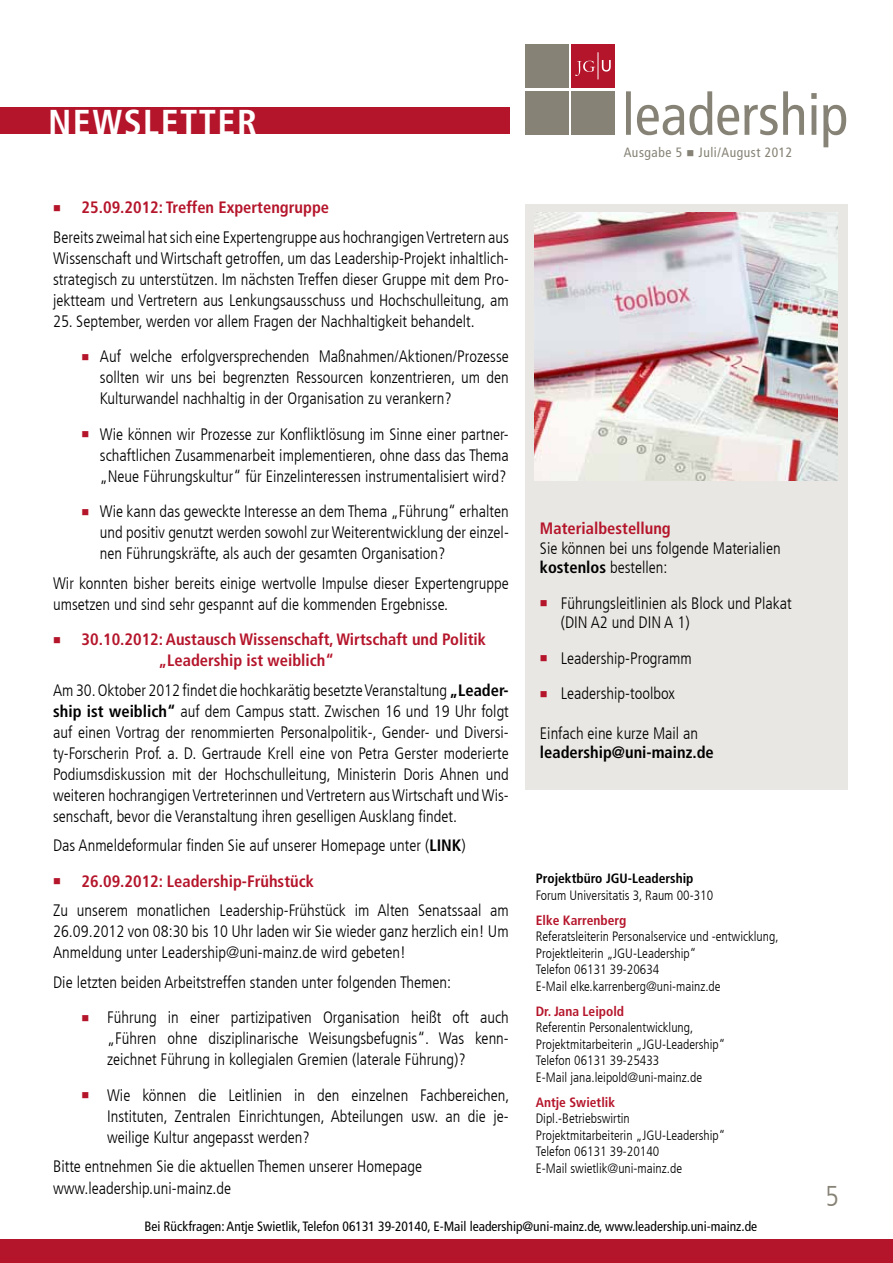
<style>
.page{position:relative;width:893px;height:1263px;background:#fff}
.page>*{position:absolute;margin:0;border:0;box-sizing:border-box;transform-origin:0 0}
.t1{font:700 condensed 36px "Frutiger LT Com";color:#fff}
.t2{font:300 condensed 28.5px "Frutiger LT Com";color:#868275}
.t3{font:300 condensed 16.5px/21px "Frutiger LT Com";color:#000}
.t4{font:700 condensed 16.5px/21px "Frutiger LT Com";color:#b5152b}
.t5{font:700 condensed 16.5px "Frutiger LT Com";color:#000}
.t6{font:300 condensed 13.5px/16.5px "Frutiger LT Com";color:#000}
.t7{font:condensed 13.5px "Frutiger LT Com";color:#000}
.t8{font:700 condensed 13.5px "Frutiger LT Com";color:#b5152b}
.t9{font:700 condensed 13.5px "Frutiger LT Com";color:#000}
.t10{font:condensed 13.5px "Frutiger LT Com";letter-spacing:.04em;color:#868275}
.s1{color:#b5152b}
.s2{font-weight:700;color:#b5152b}
.s3{font-weight:700}
</style>
<div class="page">
<div style="left:0;top:1240px;width:893px;height:23px;background:#b5152b"></div>
<svg style="left:626px;top:91px;width:220px;height:56px"></svg>
<div style="left:572px;top:45px;width:43px;height:43px;background:#b5152b"></div>
<svg style="left:575px;top:52px;width:36px;height:27px"></svg>
<div style="left:525px;top:45px;width:44px;height:43px;background:#868275"></div>
<div style="left:525px;top:91px;width:44px;height:43px;background:#868275"></div>
<div style="left:572px;top:91px;width:43px;height:43px;background:#868275"></div>
<div style="left:0;top:108px;width:510px;height:26px;background:#b5152b"></div>
<div style="left:525px;top:204px;width:323px;height:585px;background:#e9e7e3"></div>
<img style="left:535px;top:213px;width:303px;height:267px">
<h1 class="t1" style="left:48px;top:101px;width:46px">Newslette</h1>
<h1 class="t1" style="left:237px;top:101px;width:22px">r</h1>
<p class="t3" style="left:53px;top:193px;width:457px;line-height:29.5px"><span class="s1">■</span> <span class="s2">25.09.2012: Treffen Expertengruppe<br></span>Bereits zweimal hat sich eine Expertengruppe aus hochrangigen Vertretern aus</p>
<p class="t3" style="left:53px;top:248px;width:457px;text-align:justify">Wissenschaft und Wirtschaft getroffen, um das Leadership-Projekt inhaltlich&shy;strategisch zu unterstützen. Im nächsten Treffen dieser Gruppe mit dem Pro&shy;jektteam und Vertretern aus Lenkungsausschuss und Hochschulleitung, am</p>
<p class="t3" style="left:53px;top:311px;width:423px">25. September, werden vor allem Fragen der Nachhaltigkeit behandelt.</p>
<p class="t3" style="left:100px;top:346px;width:410px;text-align:justify;text-indent:-18px"><span class="s1">■</span> Auf welche erfolgversprechenden Maßnahmen/Aktionen/Prozesse sollten wir uns bei begrenzten Ressourcen konzentrieren, um den Kulturwandel nachhaltig in der Organisation zu verankern?</p>
<p class="t3" style="left:100px;top:424px;width:410px;text-align:justify;text-indent:-18px"><span class="s1">■</span> Wie können wir Prozesse zur Konfliktlösung im Sinne einer partner&shy;schaftlichen Zusammenarbeit implementieren, ohne dass das Thema „Neue Führungskultur“ für Einzelinteressen instrumentalisiert wird?</p>
<p class="t3" style="left:100px;top:501px;width:410px;text-align:justify;text-indent:-18px"><span class="s1">■</span> Wie kann das geweckte Interesse an dem Thema „Führung“ erhalten und positiv genutzt werden sowohl zur Weiterentwicklung der einzel&shy;nen Führungskräfte, als auch der gesamten Organisation?</p>
<p class="t3" style="left:53px;top:573px;width:457px">Wir konnten bisher bereits einige wertvolle Impulse dieser Expertengruppe umsetzen und sind sehr gespannt auf die kommenden Ergebnisse.</p>
<p class="t4" style="left:159px;top:629px;width:329px;text-indent:-105px">■ 30.10.2012: Austausch Wissenschaft, Wirtschaft und Politik „Leadership ist weiblich“</p>
<p class="t3" style="left:53px;top:680px;width:457px;text-align:justify">Am 30. Oktober 2012 findet die hochkarätig besetzte Veranstaltung <span class="s3">„Leader&shy;ship ist weiblich“</span> auf dem Campus statt. Zwischen 16 und 19 Uhr folgt auf einen Vortrag der renommierten Personalpolitik-, Gender- und Diversi&shy;ty-Forscherin Prof. a. D. Gertraude Krell eine von Petra Gerster moderierte Podiumsdiskussion mit der Hochschulleitung, Ministerin Doris Ahnen und weiteren hochrangigen Vertreterinnen und Vertretern aus Wirtschaft und Wis&shy;senschaft, bevor die Veranstaltung ihren geselligen Ausklang findet.</p>
<p class="t3" style="left:53px;top:835px;width:414px">Das Anmeldeformular finden Sie auf unserer Homepage unter (<span class="s3">LINK</span>)</p>
<p class="t3" style="left:53px;top:867px;width:457px;line-height:29.5px"><span class="s1">■</span> <span class="s2">26.09.2012: Leadership-Frühstück<br></span>Zu unserem monatlichen Leadership-Frühstück im Alten Senatssaal am</p>
<p class="t3" style="left:53px;top:921px;width:457px">26.09.2012 von 08:30 bis 10 Uhr laden wir Sie wieder ganz herzlich ein! Um<br>Anmeldung unter Leadership@uni-mainz.de wird gebeten!</p>
<p class="t3" style="left:53px;top:972px;width:399px">Die letzten beiden Arbeitstreffen standen unter folgenden Themen:</p>
<p class="t3" style="left:107px;top:1007px;width:403px;text-align:justify;text-indent:-25px"><span class="s1">■</span> Führung in einer partizipativen Organisation heißt oft auch „Führen ohne disziplinarische Weisungsbefugnis“. Was kenn&shy;zeichnet Führung in kollegialen Gremien (laterale Führung)?</p>
<p class="t3" style="left:107px;top:1085px;width:404px;text-align:justify;text-indent:-25px"><span class="s1">■</span> Wie können die Leitlinien in den einzelnen Fachbereichen, Instituten, Zentralen Einrichtungen, Abteilungen usw. an die je&shy;weilige Kultur angepasst werden?</p>
<p class="t3" style="left:53px;top:1156px;width:370px">Bitte entnehmen Sie die aktuellen Themen unserer Homepage www.leadership.uni-mainz.de</p>
<p class="t10" style="left:624px;top:145px;width:170px">Ausgabe 5 ■ Juli/August 2012</p>
<p class="t4" style="left:540px;top:518px;width:132px">Materialbestellung</p>
<p class="t3" style="left:540px;top:538px;width:242px;line-height:19.5px">Sie können bei uns folgende Materialien <span class="s3">kostenlos</span> bestellen:</p>
<p class="t3" style="left:561px;top:593px;width:232px;line-height:19.5px;text-indent:-21px"><span class="s1">■</span> Führungsleitlinien als Block und Plakat (DIN A2 und DIN A 1)</p>
<p class="t3" style="left:540px;top:648px;width:153px"><span class="s1">■</span> Leadership-Programm</p>
<p class="t3" style="left:540px;top:683px;width:136px"><span class="s1">■</span> Leadership-toolbox</p>
<p class="t3" style="left:540px;top:723px;width:160px">Einfach eine kurze Mail an</p>
<p class="t5" style="left:540px;top:743px;width:175px">leadership@uni-mainz.de</p>
<p class="t9" style="left:536px;top:870px;width:159px">Projektbüro JGU-Leadership</p>
<p class="t6" style="left:536px;top:887px;width:179px">Forum Universitatis 3, Raum 00-310</p>
<p class="t8" style="left:536px;top:912px;width:92px">Elke Karrenberg</p>
<p class="t6" style="left:536px;top:928px;width:244px">Referatsleiterin Personalservice und -entwicklung, Projektleiterin „JGU-Leadership“<br>Telefon 06131 39-20634<br>E-Mail elke.karrenberg@uni-mainz.de</p>
<p class="t8" style="left:536px;top:1003px;width:90px">Dr. Jana Leipold</p>
<p class="t6" style="left:536px;top:1019px;width:191px">Referentin Personalentwicklung, Projektmitarbeiterin „JGU-Leadership“ Telefon 06131 39-25433<br>E-Mail jana.leipold@uni-mainz.de</p>
<p class="t8" style="left:536px;top:1094px;width:81px">Antje Swietlik</p>
<p class="t6" style="left:536px;top:1110px;width:191px">Dipl.-Betriebswirtin<br>Projektmitarbeiterin „JGU-Leadership“<br>Telefon 06131 39-20140<br>E-Mail swietlik@uni-mainz.de</p>
<p class="t7" style="left:144px;top:1218px;width:614px">Bei Rückfragen: Antje Swietlik, Telefon 06131 39-20140, E-Mail leadership@uni-mainz.de, www.leadership.uni-mainz.de</p>
<h2 class="t2" style="left:825px;top:1179px;width:15px">5</h2>
</div>
